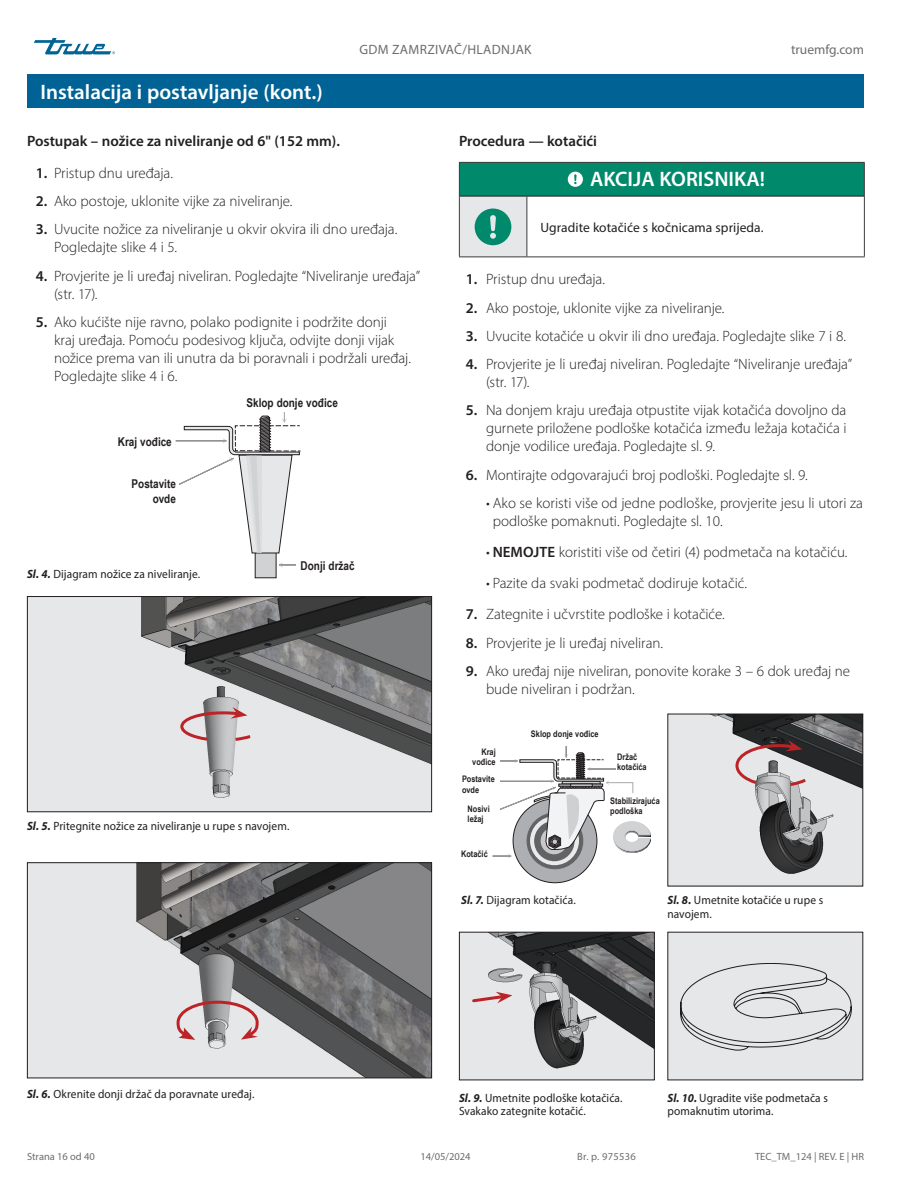
<style>
.page{position:relative;width:918px;height:1188px;background:#fff}
.page>*{position:absolute;margin:0;border:0;box-sizing:border-box;transform-origin:0 0}
.Title_bar_Page_header{font:600 21px "Myriad Pro";color:#fff}
.Tables_title_bar{font:600 21px "Myriad Pro";color:#fff}
.t1{font:300 15px/18px "Myriad Pro";color:#231f20}
.Body_Text_light_Normal{font:600 15px "Myriad Pro";color:#231f20}
.Subhead_NO_underscore_H2{font:600 15px "Myriad Pro";color:#231f20}
.t2{font:600 condensed 14.55px "Myriad Pro";letter-spacing:.01em;color:#231f20}
.Table_text{font:13.5px "Myriad Pro";letter-spacing:.005em;color:#231f20}
.t3{font:13.5px "Myriad Pro";letter-spacing:.025em;color:#6c6d70}
.t4{font:13.5px "Myriad Pro";color:#6c6d70}
.TOC_body{font:700 12.15px/14.5px "Arial Narrow";color:#231f20;text-align:right}
.Caption_FIG_Regular{font:12px/13.5px "Myriad Pro";letter-spacing:.005em;color:#231f20;scale:.95 1}
.t5{font:600 condensed 12px/10.5px "Myriad Pro";letter-spacing:.01em;color:#231f20}
.t6{font:10.5px "Myriad Pro";color:#6c6d70}
.t7{font:10.5px "Myriad Pro";letter-spacing:.025em;color:#6c6d70}
.TOC_body-2{font:700 9px/10.5px "Arial Narrow";color:#231f20}
.s1{font-weight:600}
.s2{font-weight:700;font-style:italic}
</style>
<div class="page">
<svg style="left:34px;top:38px;width:81px;height:16px"></svg>
<div style="left:27px;top:597px;width:405px;height:215px;background:#e6e7e9"></div>
<img style="left:141px;top:598px;width:289px;height:200px">
<div style="left:27px;top:596px;width:405px;height:216px;border:1px solid #231f20"></div>
<svg style="left:179px;top:707px;width:75px;height:36px"></svg>
<div style="left:27px;top:74px;width:837px;height:34px;background:#016395"></div>
<div style="left:668px;top:714px;width:195px;height:172px;background:#e6e7e9"></div>
<img style="left:714px;top:716px;width:147px;height:158px">
<div style="left:667px;top:714px;width:196px;height:172px;border:1px solid #231f20"></div>
<div style="left:668px;top:932px;width:195px;height:148px;background:#e6e7e9"></div>
<svg style="left:680px;top:963px;width:172px;height:87px"></svg>
<img style="left:461px;top:934px;width:192px;height:144px">
<div style="left:459px;top:932px;width:196px;height:148px;border:1px solid #231f20"></div>
<svg style="left:470px;top:992px;width:42px;height:12px"></svg>
<div style="left:27px;top:863px;width:405px;height:215px;background:#e6e7e9"></div>
<img style="left:136px;top:864px;width:294px;height:212px">
<div style="left:27px;top:862px;width:405px;height:216px;border:1px solid #231f20"></div>
<svg style="left:175px;top:999px;width:85px;height:41px"></svg>
<svg style="left:734px;top:740px;width:75px;height:48px"></svg>
<div style="left:459px;top:162px;width:405px;height:34px;background:#00896b"></div>
<div style="left:459px;top:196px;width:68px;height:61px;background:#e6e7e9"></div>
<hr style="left:459px;top:162px;width:68px;height:1px;background:#3e3e3f">
<hr style="left:459px;top:163px;width:1px;height:33px;background:#3e3e3f">
<hr style="left:527px;top:162px;width:338px;height:1px;background:#3e3e3f">
<hr style="left:864px;top:163px;width:1px;height:33px;background:#3e3e3f">
<hr style="left:459px;top:196px;width:1px;height:60px;background:#3e3e3f">
<hr style="left:526px;top:196px;width:1px;height:60px;background:#3e3e3f">
<hr style="left:864px;top:196px;width:1px;height:60px;background:#3e3e3f">
<hr style="left:459px;top:256px;width:68px;height:1px;background:#3e3e3f">
<hr style="left:527px;top:256px;width:338px;height:1px;background:#3e3e3f">
<hr style="left:460px;top:196px;width:67px;height:1px;background:#231f20">
<hr style="left:527px;top:196px;width:337px;height:1px;background:#231f20">
<svg style="left:568px;top:172px;width:15px;height:15px"></svg>
<svg style="left:475px;top:209px;width:36px;height:36px"></svg>
<svg style="left:279px;top:563px;width:17px;height:4px"></svg>
<hr style="left:176px;top:441px;width:50px;height:1px;background:#a8a9ad">
<div style="left:255px;top:552px;width:21px;height:26px;background:#d1d2d4;border:1px solid #231f20"></div>
<svg style="left:177px;top:412px;width:124px;height:142px"></svg>
<div style="left:133px;top:470px;width:45px;height:43px;background:#fff"></div>
<div style="left:513px;top:799px;width:84px;height:84px;background:#aeafb3;border-radius:50%"></div>
<svg style="left:527px;top:813px;width:56px;height:56px"></svg>
<svg style="left:530px;top:816px;width:49px;height:49px"></svg>
<div style="left:534px;top:821px;width:41px;height:40px;background:#636366;border-radius:50%"></div>
<svg style="left:493px;top:746px;width:158px;height:112px"></svg>
<div style="left:461px;top:755px;width:39px;height:77px;background:#fff"></div>
<div style="left:616px;top:752px;width:29px;height:24px;background:#fff"></div>
<div style="left:613px;top:794px;width:42px;height:24px;background:#fff"></div>
<p class="Title_bar_Page_header" style="left:41px;top:79px;width:284px">Instalacija i postavljanje (kont.)</p>
<p class="t3" style="left:359px;top:42px;width:174px">GDM ZAMRZIVAČ/HLADNJAK</p>
<p class="t4" style="left:791px;top:42px;width:74px">truemfg.com</p>
<p class="Body_Text_light_Normal" style="left:27px;top:132px;width:315px">Postupak – nožice za niveliranje od 6" (152 mm).</p>
<p class="Subhead_NO_underscore_H2" style="left:459px;top:132px;width:140px">Procedura — kotačići</p>
<p class="t1" style="left:36px;top:164px;width:139px"><span class="s1">1.</span> Pristup dnu uređaja.</p>
<p class="t1" style="left:36px;top:192px;width:258px"><span class="s1">2.</span> Ako postoje, uklonite vijke za niveliranje.</p>
<p class="t1" style="left:54px;top:220px;width:345px;text-indent:-18px"><span class="s1">3.</span> Uvucite nožice za niveliranje u okvir okvira ili dno uređaja.<br>Pogledajte slike 4 i 5.</p>
<p class="t1" style="left:54px;top:266px;width:368px;text-indent:-18px"><span class="s1">4.</span> Provjerite je li uređaj niveliran. Pogledajte “Niveliranje uređaja” (str. 17).</p>
<p class="t1" style="left:54px;top:313px;width:358px;text-indent:-18px"><span class="s1">5.</span> Ako kućište nije ravno, polako podignite i podržite donji kraj uređaja. Pomoću podesivog ključa, odvijte donji vijak nožice prema van ili unutra da bi poravnali i podržali uređaj.<br>Pogledajte slike 4 i 6.</p>
<p class="Tables_title_bar" style="left:590px;top:166px;width:176px">AKCIJA KORISNIKA!</p>
<p class="Table_text" style="left:540px;top:219px;width:225px">Ugradite kotačiće s kočnicama sprijeda.</p>
<p class="t1" style="left:466px;top:270px;width:141px"><span class="s1">1.</span> Pristup dnu uređaja.</p>
<p class="t1" style="left:466px;top:298px;width:260px"><span class="s1">2.</span> Ako postoje, uklonite vijke za niveliranje.</p>
<p class="t1" style="left:466px;top:327px;width:382px"><span class="s1">3.</span> Uvucite kotačiće u okvir ili dno uređaja. Pogledajte slike 7 i 8.</p>
<p class="t1" style="left:486px;top:355px;width:368px;text-indent:-20px"><span class="s1">4.</span> Provjerite je li uređaj niveliran. Pogledajte “Niveliranje uređaja” (str. 17).</p>
<p class="t1" style="left:486px;top:401px;width:362px;text-align:justify;text-indent:-20px"><span class="s1">5.</span> Na donjem kraju uređaja otpustite vijak kotačića dovoljno da gurnete priložene podloške kotačića između ležaja kotačića i donje vodilice uređaja. Pogledajte sl. 9.</p>
<p class="t1" style="left:466px;top:465px;width:343px"><span class="s1">6.</span> Montirajte odgovarajući broj podloški. Pogledajte sl. 9.</p>
<p class="t1" style="left:493px;top:494px;width:372px;text-indent:-7px">• Ako se koristi više od jedne podloške, provjerite jesu li utori za podloške pomaknuti. Pogledajte sl. 10.</p>
<p class="t1" style="left:486px;top:543px;width:363px">• <span class="s1">NEMOJTE</span> koristiti više od četiri (4) podmetača na kotačiću.</p>
<p class="t1" style="left:486px;top:574px;width:262px">• Pazite da svaki podmetač dodiruje kotačić.</p>
<p class="t1" style="left:466px;top:605px;width:260px"><span class="s1">7.</span> Zategnite i učvrstite podloške i kotačiće.</p>
<p class="t1" style="left:466px;top:634px;width:199px"><span class="s1">8.</span> Provjerite je li uređaj niveliran.</p>
<p class="t1" style="left:486px;top:662px;width:366px;text-indent:-20px"><span class="s1">9.</span> Ako uređaj nije niveliran, ponovite korake 3 – 6 dok uređaj ne bude niveliran i podržan.</p>
<p class="t2" style="left:234px;top:393px;width:102px">Lower Rail Assembly</p>
<p class="TOC_body" style="left:247px;top:395px;width:93px">Sklop donje vođice</p>
<p class="t2" style="left:133px;top:433px;width:41px">Rail End</p>
<p class="TOC_body" style="left:118px;top:433px;width:56px">Kraj vođice</p>
<p class="TOC_body" style="left:132px;top:476px;width:46px">Postavite ovde</p>
<p class="t2" style="left:133px;top:477px;width:41px">Snug Fit</p>
<p class="t2" style="left:299px;top:556px;width:66px">Bottom Stem</p>
<p class="TOC_body" style="left:301px;top:558px;width:55px">Donji držač</p>
<p class="Caption_FIG_Regular" style="left:27px;top:567px;width:184px"><span class="s2">Sl. 4.</span> Dijagram nožice za niveliranje.</p>
<p class="Caption_FIG_Regular" style="left:27px;top:819px;width:278px"><span class="s2">Sl. 5.</span> Pritegnite nožice za niveliranje u rupe s navojem.</p>
<p class="Caption_FIG_Regular" style="left:27px;top:1087px;width:241px"><span class="s2">Sl. 6.</span> Okrenite donji držač da poravnate uređaj.</p>
<p class="TOC_body-2" style="left:472px;top:746px;width:25px;text-align:right">Kraj vođice</p>
<p class="t5" style="left:463px;top:756px;width:34px">Rail End</p>
<p class="TOC_body-2" style="left:462px;top:773px;width:34px">Postavite ovde</p>
<p class="t5" style="left:464px;top:775px;width:34px">Snug Fit<br>Here</p>
<p class="TOC_body-2" style="left:468px;top:803px;width:24px">Nosivi ležaj</p>
<p class="t5" style="left:463px;top:805px;width:33px">Bearing<br>Race</p>
<p class="TOC_body-2" style="left:461px;top:848px;width:28px">Kotačić</p>
<p class="t5" style="left:463px;top:850px;width:27px">Castor</p>
<p class="TOC_body-2" style="left:531px;top:728px;width:69px">Sklop donje vođice</p>
<p class="t5" style="left:524px;top:731px;width:84px">Lower Rail Assembly</p>
<p class="TOC_body-2" style="left:617px;top:751px;width:31px">Držač kotačića</p>
<p class="t5" style="left:618px;top:754px;width:27px">Castor<br>Stem</p>
<p class="TOC_body-2" style="left:610px;top:795px;width:51px">Stabilizirajuća podloška</p>
<p class="t5" style="left:619px;top:796px;width:36px">Leveling<br>Shim</p>
<p class="Caption_FIG_Regular" style="left:461px;top:894px;width:122px"><span class="s2">Sl. 7.</span> Dijagram kotačića.</p>
<p class="Caption_FIG_Regular" style="left:667px;top:894px;width:166px"><span class="s2">Sl. 8.</span> Umetnite kotačiće u rupe s navojem.</p>
<p class="Caption_FIG_Regular" style="left:459px;top:1091px;width:174px"><span class="s2">Sl. 9.</span> Umetnite podloške kotačića.<br>Svakako zategnite kotačić.</p>
<p class="Caption_FIG_Regular" style="left:667px;top:1091px;width:170px"><span class="s2">Sl. 10.</span> Ugradite više podmetača s pomaknutim utorima.</p>
<p class="t6" style="left:27px;top:1150px;width:69px">Strana 16 od 40</p>
<p class="t6" style="left:420px;top:1150px;width:52px">14/05/2024</p>
<p class="t7" style="left:577px;top:1150px;width:60px">Br. p. 975536</p>
<p class="t6" style="left:755px;top:1150px;width:110px">TEC_TM_124 | REV. E | HR</p>
</div>
